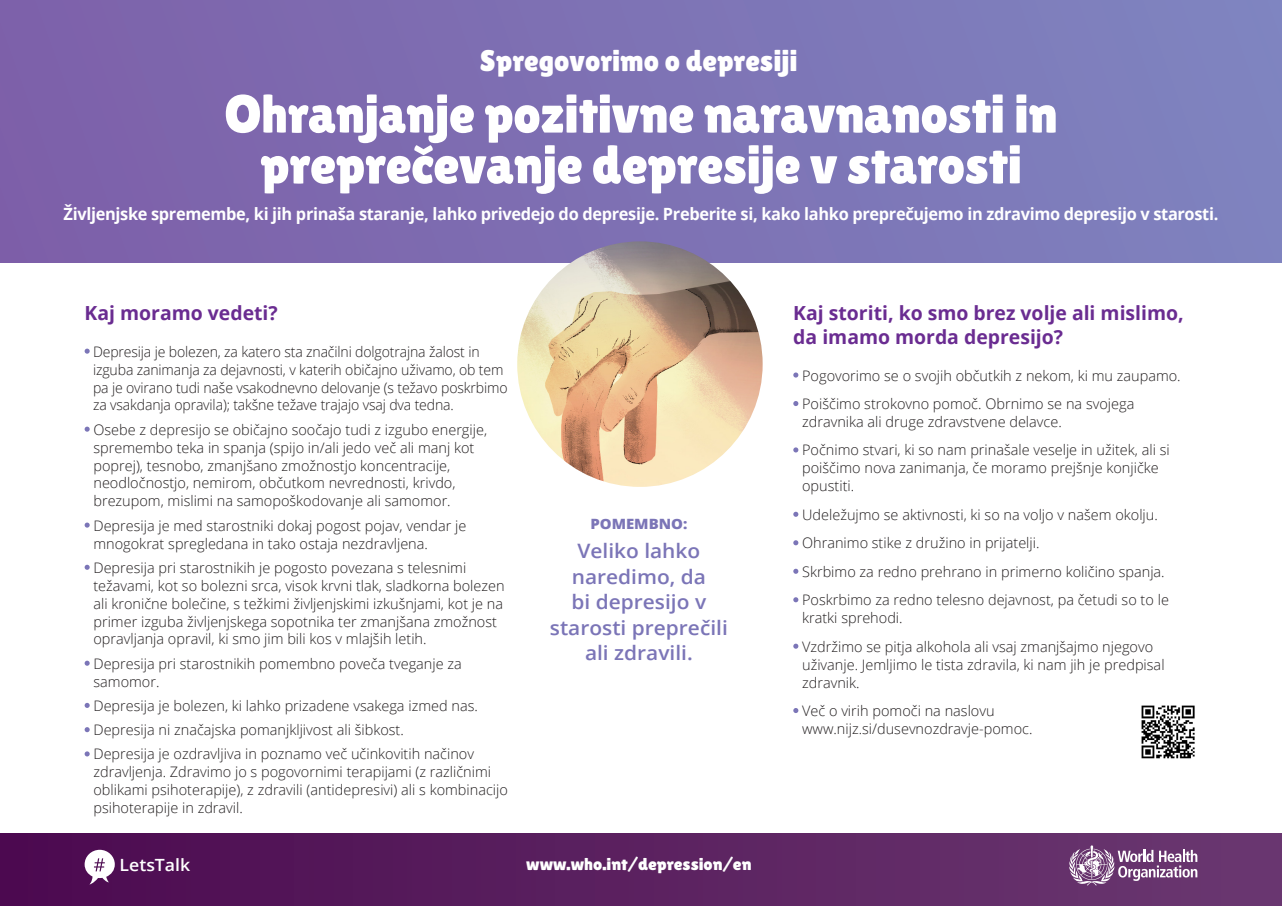
<style>
.page{position:relative;width:1282px;height:906px;background:#fff}
.page>*{position:absolute;margin:0;border:0;box-sizing:border-box;transform-origin:0 0}
.t1{font:53.7px/50.7px "Lilita One";letter-spacing:-.01em;color:#fff;text-align:center}
.t2{font:29.85px "Lilita One";color:#fff}
.t3{font:600 19.88px/25.3px "Open Sans";color:#7b75b7;text-align:center;scale:1.05 1}
.t4{font:700 19.42px/23.9px "Open Sans";color:#6a2c91}
.t5{font:17.02px "Lilita One";color:#fff;scale:1.05 1}
.t6{font:700 16.88px "Open Sans";letter-spacing:-.02em;color:#fff}
.t7{font:600 16.8px "Open Sans";color:#fff;scale:1.05 1}
.t8{font:300 14.48px/17.9px "Open Sans";color:#231f20}
.t9{font:800 14.17px "Open Sans";color:#7b75b7;scale:1.05 1}
</style>
<div class="page">
<div style="left:0;top:834px;width:1282px;height:72px;background:linear-gradient(to right,#4c0a50,#6a3871)"></div>
<svg style="left:85px;top:849px;width:30px;height:35px"></svg>
<div style="left:0;top:0;width:1282px;height:262px;background:linear-gradient(to right,#7d5fa9,#7f84c0)"></div>
<img style="left:517px;top:241px;width:246px;height:246px;border-radius:123px">
<svg style="left:1069px;top:845px;width:128px;height:40px;background:#926d96"></svg>
<svg style="left:85px;top:348px;width:5px;height:6px"></svg>
<svg style="left:85px;top:426px;width:5px;height:6px"></svg>
<svg style="left:85px;top:522px;width:5px;height:5px"></svg>
<svg style="left:85px;top:565px;width:5px;height:5px"></svg>
<svg style="left:85px;top:660px;width:5px;height:6px"></svg>
<svg style="left:85px;top:703px;width:5px;height:5px"></svg>
<svg style="left:85px;top:727px;width:5px;height:5px"></svg>
<svg style="left:85px;top:751px;width:5px;height:5px"></svg>
<svg style="left:793px;top:372px;width:5px;height:5px"></svg>
<svg style="left:793px;top:401px;width:5px;height:5px"></svg>
<svg style="left:793px;top:447px;width:5px;height:5px"></svg>
<svg style="left:793px;top:512px;width:5px;height:5px"></svg>
<svg style="left:793px;top:540px;width:5px;height:5px"></svg>
<svg style="left:793px;top:569px;width:5px;height:5px"></svg>
<svg style="left:793px;top:597px;width:5px;height:5px"></svg>
<svg style="left:793px;top:643px;width:5px;height:6px"></svg>
<svg style="left:793px;top:708px;width:5px;height:5px"></svg>
<img style="left:1141px;top:705px;width:54px;height:54px">
<h2 class="t2" style="left:480px;top:44px;width:319px">Spregovorimo o depresiji</h2>
<h1 class="t1" style="left:224px;top:88px;width:835px">Ohranjanje pozitivne naravnanosti in preprecˇevanje depresije v starosti</h1>
<p class="t6" style="left:64px;top:202px;width:1156px">Življenjske spremembe, ki jih prinaša staranje, lahko privedejo do depresije. Preberite si, kako lahko preprečujemo in zdravimo depresijo v starosti.</p>
<h3 class="t4" style="left:85px;top:300px;width:195px">Kaj moramo vedeti?</h3>
<p class="t8" style="left:93px;top:342px;width:416px">Depresija je bolezen, za katero sta značilni dolgotrajna žalost in izguba zanimanja za dejavnosti, v katerih običajno uživamo, ob tem pa je ovirano tudi naše vsakodnevno delovanje (s težavo poskrbimo za vsakdanja opravila); takšne težave trajajo vsaj dva tedna.</p>
<p class="t8" style="left:93px;top:420px;width:395px">Osebe z depresijo se običajno soočajo tudi z izgubo energije, spremembo teka in spanja (spijo in/ali jedo več ali manj kot poprej), tesnobo, zmanjšano zmožnostjo koncentracije, neodločnostjo, nemirom, občutkom nevrednosti, krivdo, brezupom, mislimi na samopoškodovanje ali samomor.</p>
<p class="t8" style="left:93px;top:516px;width:374px">Depresija je med starostniki dokaj pogost pojav, vendar je mnogokrat spregledana in tako ostaja nezdravljena.</p>
<p class="t8" style="left:93px;top:558px;width:413px">Depresija pri starostnikih je pogosto povezana s telesnimi težavami, kot so bolezni srca, visok krvni tlak, sladkorna bolezen ali kronične bolečine, s težkimi življenjskimi izkušnjami, kot je na primer izguba življenjskega sopotnika ter zmanjšana zmožnost opravljanja opravil, ki smo jim bili kos v mlajših letih.</p>
<p class="t8" style="left:93px;top:654px;width:370px">Depresija pri starostnikih pomembno poveča tveganje za samomor.</p>
<p class="t8" style="left:93px;top:693px;width:386px;line-height:24.2px">Depresija je bolezen, ki lahko prizadene vsakega izmed nas.<br>Depresija ni značajska pomanjkljivost ali šibkost.<br>Depresija je ozdravljiva in poznamo več učinkovitih načinov</p>
<p class="t8" style="left:93px;top:762px;width:416px">zdravljenja. Zdravimo jo s pogovornimi terapijami (z različnimi oblikami psihoterapije), z zdravili (antidepresivi) ali s kombinacijo psihoterapije in zdravil.</p>
<p class="t9" style="left:590px;top:513px;width:94px">POMEMBNO:</p>
<h3 class="t3" style="left:550px;top:538px;width:171px">Veliko lahko naredimo, da<br>bi depresijo v starosti preprečili ali zdravili.</h3>
<p class="t7" style="left:120px;top:853px;width:69px">LetsTalk</p>
<p class="t5" style="left:526px;top:854px;width:216px">www.who.int/depression/en</p>
<h3 class="t4" style="left:793px;top:300px;width:392px">Kaj storiti, ko smo brez volje ali mislimo, da imamo morda depresijo?</h3>
<p class="t8" style="left:802px;top:361px;width:380px;line-height:28.5px">Pogovorimo se o svojih občutkih z nekom, ki mu zaupamo.<br>Poiščimo strokovno pomoč. Obrnimo se na svojega</p>
<p class="t8" style="left:802px;top:407px;width:369px;line-height:28.5px">zdravnika ali druge zdravstvene delavce.<br>Počnimo stvari, ki so nam prinašale veselje in užitek, ali si</p>
<p class="t8" style="left:802px;top:459px;width:358px">poiščimo nova zanimanja, če moramo prejšnje konjičke opustiti.</p>
<p class="t8" style="left:802px;top:500px;width:368px;line-height:28.5px">Udeležujmo se aktivnosti, ki so na voljo v našem okolju.<br>Ohranimo stike z družino in prijatelji.<br>Skrbimo za redno prehrano in primerno količino spanja.<br>Poskrbimo za redno telesno dejavnost, pa četudi so to le</p>
<p class="t8" style="left:802px;top:603px;width:353px;line-height:28.5px">kratki sprehodi.<br>Vzdržimo se pitja alkohola ali vsaj zmanjšajmo njegovo</p>
<p class="t8" style="left:802px;top:655px;width:364px">uživanje. Jemljimo le tista zdravila, ki nam jih je predpisal zdravnik.</p>
<p class="t8" style="left:802px;top:701px;width:232px">Več o virih pomoči na naslovu www.nijz.si/dusevnozdravje-pomoc.</p>
</div>
